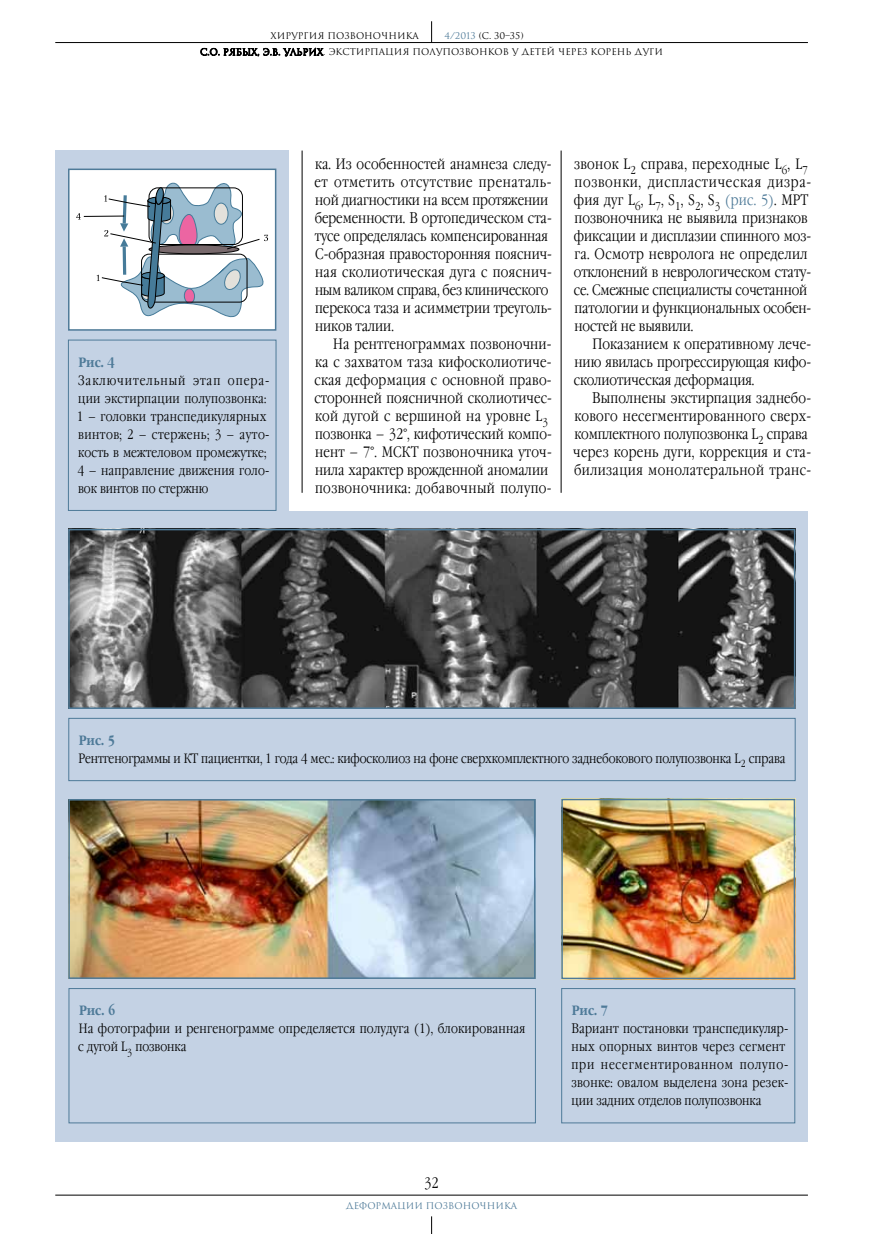
<style>
.page{position:relative;width:893px;height:1234px;background:#fff}
.page>*{position:absolute;margin:0;border:0;box-sizing:border-box;transform-origin:0 0}
.t1{font:300 15px/18px "Garamond Narrow C";letter-spacing:.005em;color:#000}
.t2{font:300 15px/18px "Garamond Narrow C";letter-spacing:.025em;color:#000}
.t3{font:300 13.5px/18px "Garamond Narrow C";letter-spacing:.02em;color:#000}
.t4{font:300 13.5px/18px "Garamond Narrow C";letter-spacing:-.005em;color:#000}
.t5{font:700 13.5px "Garamond Narrow C";color:#4e7a98}
.t6{font:9px/15.9px "Romul";color:#000}
.t7{font:9px "Romul";color:#4e7a98}
.s1{color:#4e7a98}
.s2{font-weight:700;color:#4e7a98}
</style>
<div class="page">
<hr style="left:55px;top:1194px;width:753px;height:1px;background:#000">
<svg style="left:431px;top:1216px;width:1px;height:17px"></svg>
<hr style="left:55px;top:42px;width:753px;height:1px;background:#000">
<svg style="left:431px;top:21px;width:1px;height:21px"></svg>
<svg style="left:200px;top:48px;width:124px;height:9px"></svg>
<hr style="left:302px;top:150px;width:1px;height:342px;background:#000">
<hr style="left:561px;top:150px;width:1px;height:342px;background:#000">
<div style="left:55px;top:150px;width:234px;height:378px;background:#c4d2e4"></div>
<div style="left:55px;top:510px;width:753px;height:630px;background:#c4d2e4"></div>
<div style="left:68px;top:339px;width:208px;height:171px;border:1px solid #4e7a98"></div>
<div style="left:68px;top:717px;width:727px;height:63px;border:1px solid #4e7a98"></div>
<div style="left:69px;top:987px;width:467px;height:135px;border:1px solid #4e7a98"></div>
<div style="left:561px;top:987px;width:234px;height:135px;border:1px solid #4e7a98"></div>
<div style="left:69px;top:169px;width:207px;height:161px;background:#fff"></div>
<svg style="left:76px;top:182px;width:192px;height:136px"></svg>
<div style="left:68px;top:168px;width:208px;height:162px;border:2px solid #4e7a98"></div>
<img style="left:71px;top:801px;width:461px;height:174px">
<div style="left:68px;top:798px;width:467px;height:180px;border:2px solid #4e7a98"></div>
<img style="left:564px;top:801px;width:228px;height:174px">
<div style="left:561px;top:798px;width:234px;height:180px;border:2px solid #4e7a98"></div>
<img style="left:71px;top:531px;width:721px;height:174px">
<div style="left:68px;top:528px;width:727px;height:180px;border:2px solid #4e7a98"></div>
<p class="t6" style="left:444px;top:28px;width:81px"><span class="s1">4/2013</span> (С. 30–35)</p>
<p class="t6" style="left:200px;top:28px;width:465px;text-indent:70px">ХИРУРГИЯ ПОЗВОНОЧНИКА<br>С.О. Рябых, Э.В. Ульрих. Экстирпация полупозвонков у детей через корень дуги</p>
<p class="t5" style="left:78px;top:354px;width:38px">Рис. 4</p>
<p class="t3" style="left:77px;top:371px;width:194px">Заключительный этап опера&shy;ции экстирпации полупозвонка:<br>1 – головки транспедикулярных винтов; 2 – стержень; 3 – ауто&shy;кость в межтеловом промежутке;<br>4 – направление движения голо&shy;вок винтов по стержню</p>
<p class="t1" style="left:315px;top:155px;width:239px">ка. Из особенностей анамнеза следу&shy;ет отметить отсутствие пренаталь&shy;ной диагностики на всем протяжении беременности. В ортопедическом ста&shy;тусе определялась компенсированная C-образная правосторонняя пояснич&shy;ная сколиотическая дуга с пояснич&shy;ным валиком справа, без клинического перекоса таза и асимметрии треуголь&shy;ников талии.</p>
<p class="t1" style="left:314px;top:335px;width:239px;text-indent:19px">На рентгенограммах позвоночни&shy;ка с захватом таза кифосколиотиче&shy;ская деформация с основной право&shy;сторонней поясничной сколиотичес&shy;кой дугой с вершиной на уровне L<sub>3 </sub>позвонка – 32°, кифотический компо&shy;нент – 7°. МСКТ позвоночника уточ&shy;нила характер врожденной аномалии позвоночника: добавочный полупо-</p>
<p class="t1" style="left:574px;top:155px;width:239px">звонок L<sub>2</sub> справа, переходные L<sub>6</sub>, L<sub>7 </sub>позвонки, диспластическая дизра&shy;фия дуг L<sub>6</sub>, L<sub>7</sub>, S<sub>1</sub>, S<sub>2</sub>, S<sub>3</sub> <span class="s1">(рис. 5)</span>. МРТ позвоночника не выявила признаков фиксации и дисплазии спинного моз&shy;га. Осмотр невролога не определил отклонений в неврологическом стату&shy;се. Смежные специалисты сочетанной патологии и функциональных особен&shy;ностей не выявили.</p>
<p class="t1" style="left:574px;top:335px;width:239px;text-align:justify;text-indent:19px">Показанием к оперативному лече&shy;нию явилась прогрессирующая кифо&shy;сколиотическая деформация.</p>
<p class="t2" style="left:573px;top:389px;width:240px;text-indent:19px">Выполнены экстирпация заднебо&shy;кового несегментированного сверх&shy;комплектного полупозвонка L<sub>2</sub> справа через корень дуги, коррекция и ста&shy;билизация монолатеральной транс-</p>
<p class="t4" style="left:79px;top:731px;width:708px"><span class="s2">Рис. 5<br></span>Рентгенограммы и КТ пациентки, 1 года 4 мес.: кифосколиоз на фоне сверхкомплектного заднебокового полупозвонка L<sub>2</sub> справа</p>
<p class="t5" style="left:79px;top:1002px;width:38px">Рис. 6</p>
<p class="t3" style="left:78px;top:1019px;width:449px">На фотографии и ренгенограмме определяется полудуга (1), блокированная с дугой L<sub>3</sub> позвонка</p>
<p class="t1" style="left:424px;top:1173px;width:16px">32</p>
<p class="t7" style="left:346px;top:1200px;width:173px">Деформации позвоночника</p>
<p class="t5" style="left:572px;top:1002px;width:38px">Рис. 7</p>
<p class="t3" style="left:571px;top:1019px;width:219px">Вариант постановки транспедикуляр&shy;ных опорных винтов через сегмент при несегментированном полупо&shy;звонке: овалом выделена зона резек&shy;ции задних отделов полупозвонка</p>
</div>
